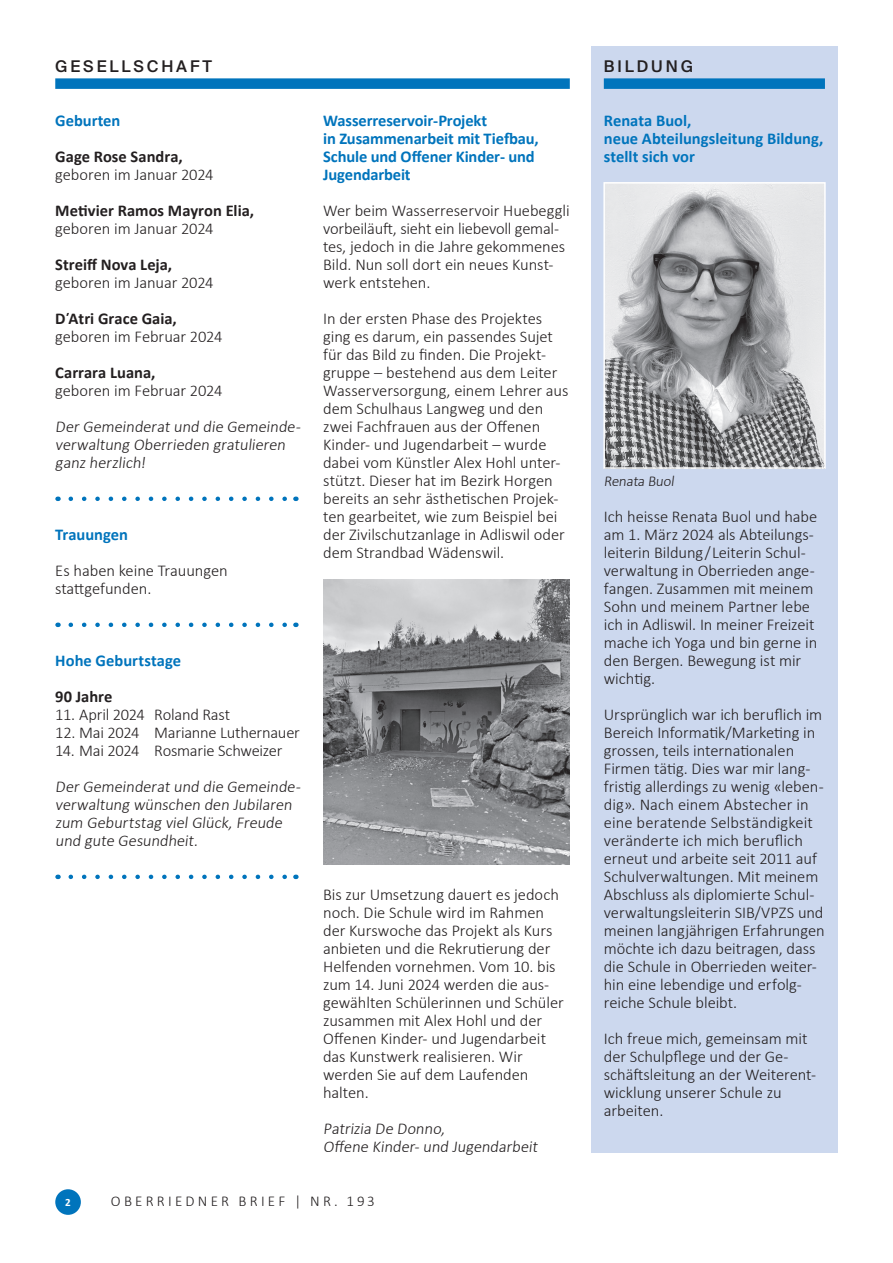
<style>
.page{position:relative;width:893px;height:1263px;background:#fff}
.page>*{position:absolute;margin:0;border:0;box-sizing:border-box;transform-origin:0 0}
.t1{font:300 16.5px/18px "Calibri";letter-spacing:-.005em;color:#231f20}
.t2{font:700 16.5px/18px "Calibri";color:#0074bc}
.t3{font:700 16.5px "Calibri";color:#231f20}
.t4{font:500 16.2px "Suisse Intl";letter-spacing:.18em;color:#231f20}
.t5{font:300 15px "Calibri";letter-spacing:.215em;color:#231f20}
.t6{font:700 11.1px "Calibri";color:#fff}
</style>
<div class="page">
<div style="left:55px;top:1189px;width:26px;height:26px;background:#0074bc;border-radius:50%"></div>
<div style="left:591px;top:46px;width:247px;height:1106px;background:#ccd8ee"></div>
<svg style="left:71px;top:497px;width:216px;height:4px"></svg>
<svg style="left:71px;top:623px;width:216px;height:4px"></svg>
<svg style="left:71px;top:875px;width:216px;height:4px"></svg>
<div style="left:55px;top:78px;width:515px;height:11px;background:#0074bc"></div>
<div style="left:604px;top:78px;width:221px;height:11px;background:#0074bc"></div>
<img style="left:606px;top:185px;width:217px;height:281px">
<div style="left:603px;top:182px;width:223px;height:287px;border:2px solid #fff"></div>
<img style="left:323px;top:580px;width:247px;height:284px">
<p class="t4" style="left:55px;top:57px;width:158px">GESELLSCHAFT</p>
<p class="t2" style="left:55px;top:111px;width:67px">Geburten</p>
<p class="t3" style="left:55px;top:146px;width:129px">Gage Rose Sandra,</p>
<p class="t1" style="left:55px;top:165px;width:160px">geboren im Januar 2024</p>
<p class="t3" style="left:55px;top:200px;width:200px">Metivier Ramos Mayron Elia,</p>
<p class="t1" style="left:55px;top:219px;width:160px">geboren im Januar 2024</p>
<p class="t3" style="left:55px;top:254px;width:118px">Streiff Nova Leja,</p>
<p class="t1" style="left:55px;top:273px;width:160px">geboren im Januar 2024</p>
<p class="t3" style="left:55px;top:308px;width:123px">D̕̕Atri Grace Gaia,</p>
<p class="t1" style="left:55px;top:327px;width:169px">geboren im Februar 2024</p>
<p class="t3" style="left:55px;top:362px;width:102px">Carrara Luana,</p>
<p class="t1" style="left:55px;top:372px;width:249px;line-height:36px">geboren im Februar 2024<br>Der Gemeinderat und die Gemeinde-</p>
<p class="t1" style="left:55px;top:435px;width:234px">verwaltung Oberrieden gratulieren ganz herzlich!</p>
<p class="t2" style="left:55px;top:525px;width:74px">Trauungen</p>
<p class="t1" style="left:55px;top:561px;width:174px">Es haben keine Trauungen stattgefunden.</p>
<p class="t2" style="left:323px;top:111px;width:217px">Wasserreservoir-Projekt<br>in Zusammenarbeit mit Tiefbau,<br>Schule und Offener Kinder- und<br>Jugendarbeit</p>
<p class="t1" style="left:323px;top:201px;width:248px">Wer beim Wasserreservoir Huebeggli vorbeiläuft, sieht ein liebevoll gemal&shy;tes, jedoch in die Jahre gekommenes Bild. Nun soll dort ein neues Kunst&shy;werk entstehen.</p>
<p class="t1" style="left:323px;top:309px;width:247px">In der ersten Phase des Projektes ging es darum, ein passendes Sujet für das Bild zu finden. Die Projekt&shy;gruppe – bestehend aus dem Leiter Wasserversorgung, einem Lehrer aus dem Schulhaus Langweg und den zwei Fachfrauen aus der Offenen Kinder- und Jugendarbeit – wurde dabei vom Künstler Alex Hohl unter&shy;stützt. Dieser hat im Bezirk Horgen bereits an sehr ästhetischen Projek&shy;ten gearbeitet, wie zum Beispiel bei der Zivilschutzanlage in Adliswil oder dem Strandbad Wädenswil.</p>
<p class="t2" style="left:55px;top:651px;width:127px">Hohe Geburtstage</p>
<p class="t3" style="left:55px;top:686px;width:59px">90 Jahre</p>
<p class="t1" style="left:55px;top:705px;width:176px">11. April 2024 Roland Rast</p>
<p class="t1" style="left:55px;top:723px;width:246px">12. Mai 2024 Marianne Luthernauer</p>
<p class="t1" style="left:55px;top:732px;width:249px;line-height:36px">14. Mai 2024 Rosmarie Schweizer<br>Der Gemeinderat und die Gemeinde-</p>
<p class="t1" style="left:55px;top:795px;width:241px">verwaltung wünschen den Jubilaren zum Geburtstag viel Glück, Freude und gute Gesundheit.</p>
<p class="t1" style="left:323px;top:885px;width:242px">Bis zur Umsetzung dauert es jedoch noch. Die Schule wird im Rahmen der Kurswoche das Projekt als Kurs anbieten und die Rekrutierung der<br>Helfenden vornehmen. Vom 10. bis zum 14. Juni 2024 werden die aus&shy;gewählten Schülerinnen und Schüler zusammen mit Alex Hohl und der<br>Offenen Kinder- und Jugendarbeit das Kunstwerk realisieren. Wir werden Sie auf dem Laufenden halten.</p>
<p class="t1" style="left:323px;top:1119px;width:218px">Patrizia De Donno,<br>Offene Kinder- und Jugendarbeit</p>
<p class="t6" style="left:65px;top:1195px;width:7px">2</p>
<p class="t5" style="left:111px;top:1192px;width:265px">OBERRIEDNER BRIEF | NR. 193</p>
<p class="t4" style="left:604px;top:57px;width:91px">BILDUNG</p>
<p class="t2" style="left:604px;top:111px;width:221px">Renata Buol,<br>neue Abteilungsleitung Bildung, stellt sich vor</p>
<p class="t5" style="left:604px;top:472px;width:74px">Renata Buol</p>
<p class="t1" style="left:604px;top:507px;width:215px">Ich heisse Renata Buol und habe am 1. März 2024 als Abteilungs&shy;leiterin Bildung / Leiterin Schul&shy;verwaltung in Oberrieden ange&shy;fangen. Zusammen mit meinem<br>Sohn und meinem Partner lebe ich in Adliswil. In meiner Freizeit mache ich Yoga und bin gerne in den Bergen. Bewegung ist mir wichtig.</p>
<p class="t1" style="left:604px;top:705px;width:222px">Ursprünglich war ich beruflich im<br>Bereich Informatik/Marketing in grossen, teils internationalen<br>Firmen tätig. Dies war mir lang&shy;fristig allerdings zu wenig «leben&shy;dig». Nach einem Abstecher in eine beratende Selbständigkeit veränderte ich mich beruflich erneut und arbeite seit 2011 auf<br>Schulverwaltungen. Mit meinem<br>Abschluss als diplomierte Schul&shy;verwaltungsleiterin SIB/VPZS und meinen langjährigen Erfahrungen möchte ich dazu beitragen, dass die Schule in Oberrieden weiter&shy;hin eine lebendige und erfolg&shy;reiche Schule bleibt.</p>
<p class="t1" style="left:604px;top:1029px;width:214px">Ich freue mich, gemeinsam mit der Schulpflege und der Ge&shy;schäftsleitung an der Weiterent&shy;wicklung unserer Schule zu arbeiten.</p>
</div>
